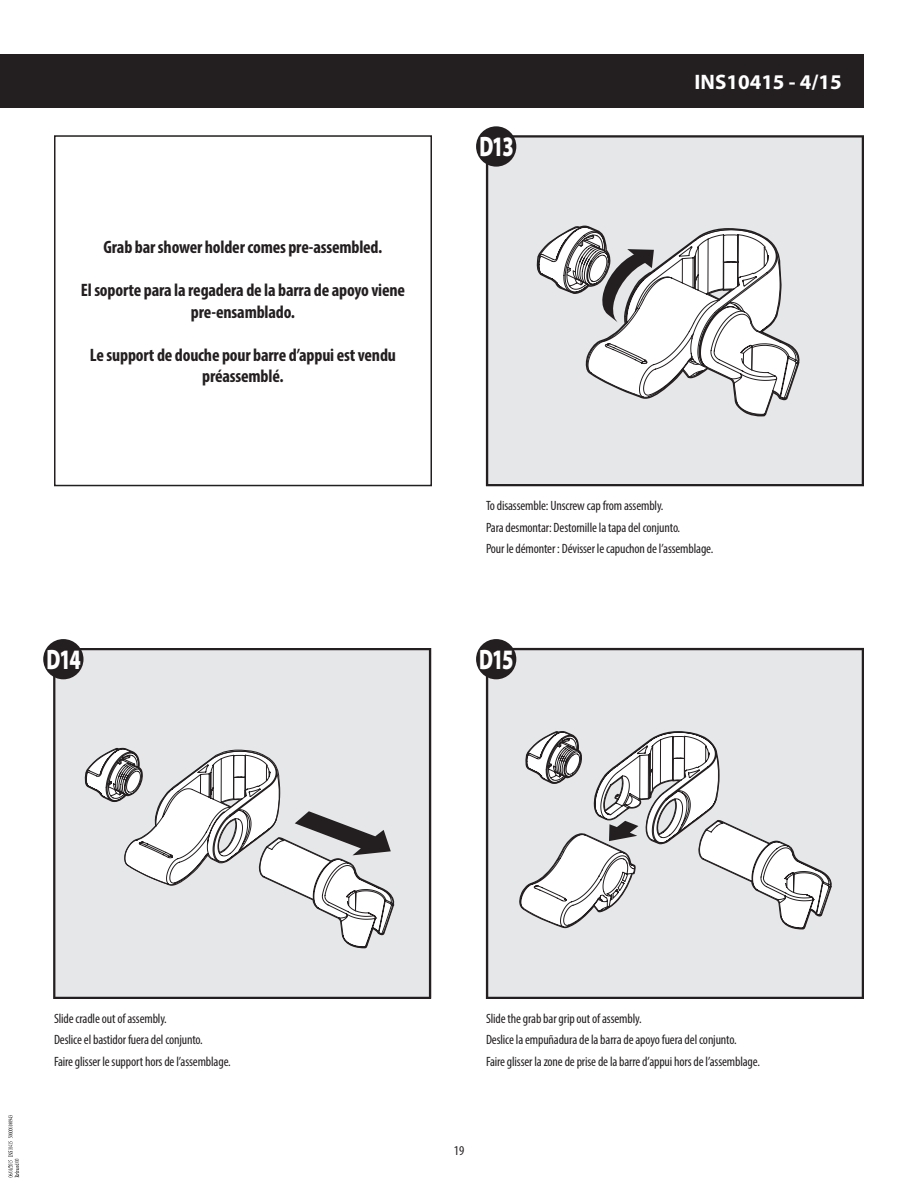
<style>
.page{position:relative;width:918px;height:1188px;background:#fff}
.page>*{position:absolute;margin:0;border:0;box-sizing:border-box;transform-origin:0 0}
.t1{font:900 28.2px "Myriad Pro";letter-spacing:-.06em;color:#fff;scale:.7 1}
.t2{font:700 21px "Myriad Pro";color:#fff}
.t3{font:700 condensed 18px/21.6px "Myriad Pro";letter-spacing:-.01em;color:#231f20;text-align:center}
.t4{font:condensed 13.5px/21.8px "Myriad Pro";letter-spacing:-.01em;color:#231f20}
</style>
<div class="page">
<div style="left:0;top:54px;width:864px;height:54px;background:#231f20"></div>
<div style="left:54px;top:135px;width:378px;height:351px;border:2px solid #231f20"></div>
<svg style="left:486px;top:135px;width:378px;height:351px;fill:#e6e7e9"></svg>
<div style="left:476px;top:126px;width:40px;height:41px;background:#231f20;border-radius:50%"></div>
<svg style="left:53px;top:648px;width:378px;height:351px;background:#dbdbdd"></svg>
<div style="left:43px;top:639px;width:41px;height:40px;background:#231f20;border-radius:50%"></div>
<svg style="left:486px;top:648px;width:378px;height:351px;background:#dbdcde"></svg>
<div style="left:476px;top:639px;width:40px;height:40px;background:#231f20;border-radius:50%"></div>
<svg style="left:8px;top:1115px;width:11px;height:62px"></svg>
<h3 class="t3" style="left:104px;top:236px;width:280px">Grab bar shower holder comes pre-assembled.</h3>
<h3 class="t3" style="left:81px;top:279px;width:326px">El soporte para la regadera de la barra de apoyo viene pre-ensamblado.</h3>
<h3 class="t3" style="left:90px;top:344px;width:308px">Le support de douche pour barre d’appui est vendu préassemblé.</h3>
<h1 class="t1" style="left:479px;top:130px;width:51px">D13</h1>
<h2 class="t2" style="left:695px;top:68px;width:149px">INS10415 - 4/15</h2>
<p class="t4" style="left:486px;top:494px;width:229px">To disassemble: Unscrew cap from assembly.<br>Para desmontar: Destornille la tapa del conjunto.<br>Pour le démonter : Dévisser le capuchon de l’assemblage.</p>
<h1 class="t1" style="left:47px;top:644px;width:51px">D14</h1>
<h1 class="t1" style="left:479px;top:643px;width:51px">D15</h1>
<p class="t4" style="left:54px;top:1007px;width:178px">Slide cradle out of assembly.<br>Deslice el bastidor fuera del conjunto.<br>Faire glisser le support hors de l’assemblage.</p>
<p class="t4" style="left:486px;top:1007px;width:276px">Slide the grab bar grip out of assembly.<br>Deslice la empuñadura de la barra de apoyo fuera del conjunto.<br>Faire glisser la zone de prise de la barre d’appui hors de l’assemblage.</p>
<p class="t4" style="left:454px;top:1140px;width:12px">19</p>
</div>
